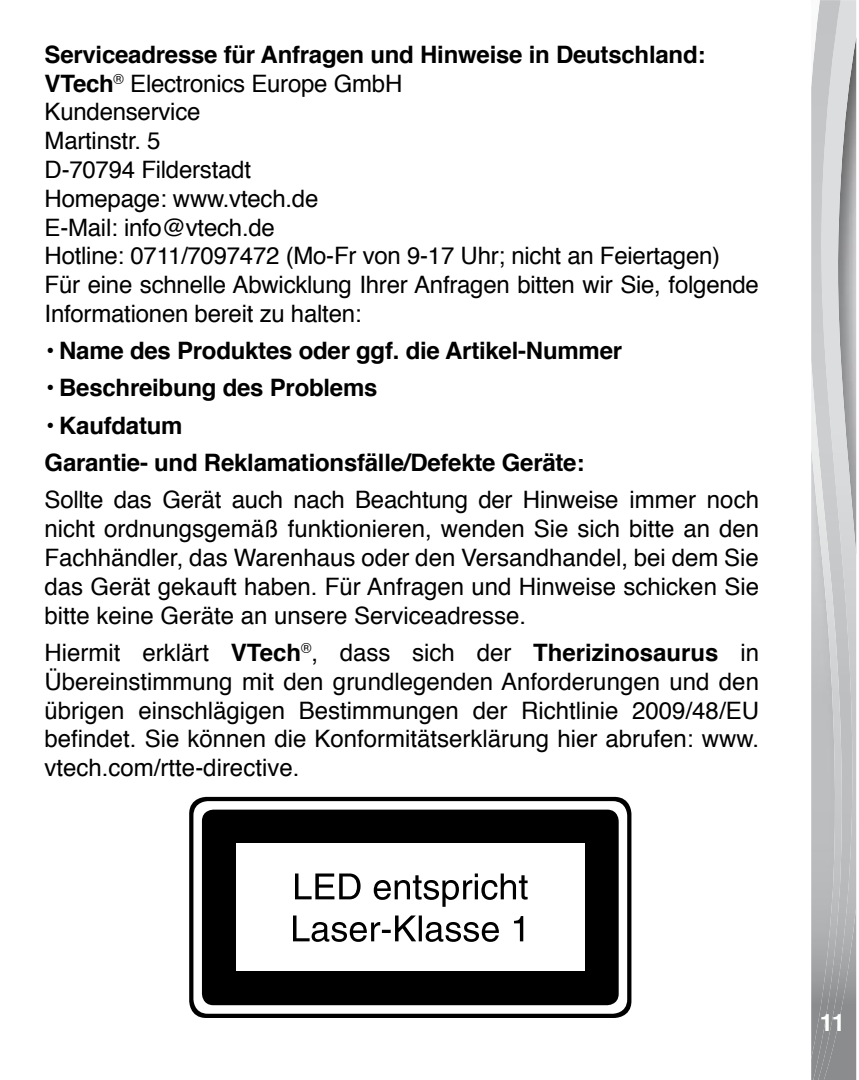
<style>
.page{position:relative;width:859px;height:1080px;background:#fff}
.page>*{position:absolute;margin:0;border:0;box-sizing:border-box;transform-origin:0 0}
.t1{font:24px/28.8px "Helvetica";letter-spacing:-.01em;color:#000;text-align:justify}
.t2{font:700 24px/37.2px "Helvetica";letter-spacing:-.01em;color:#000}
.t3{font:700 24px "Helvetica";color:#fff}
.s1{font-weight:700}
</style>
<div class="page">
<img style="left:854px;top:0;width:2px;height:1080px">
<img style="left:844px;top:0;width:10px;height:1080px">
<img style="left:811px;top:0;width:33px;height:1080px">
<div style="left:189px;top:797px;width:442px;height:221px;background:#000;border-radius:17px"></div>
<div style="left:193px;top:801px;width:434px;height:213px;background:#fff;border-radius:14px"></div>
<div style="left:202px;top:810px;width:417px;height:195px;background:#000;border-radius:11px"></div>
<div style="left:236px;top:844px;width:349px;height:127px;background:#fff"></div>
<svg style="left:295px;top:874px;width:233px;height:33px"></svg>
<svg style="left:293px;top:916px;width:230px;height:26px"></svg>
<p class="t1" style="left:45px;top:41px;width:716px;text-align:left"><span class="s1">Serviceadresse für Anfragen und Hinweise in Deutschland:<br>VTech</span><sup>®</sup> Electronics Europe GmbH<br>Kundenservice<br>Martinstr. 5<br>D-70794 Filderstadt<br>Homepage: www.vtech.de<br>E-Mail: info@vtech.de<br>Hotline: 0711/7097472 (Mo-Fr von 9-17 Uhr; nicht an Feiertagen)<br>Für eine schnelle Abwicklung Ihrer Anfragen bitten wir Sie, folgende Informationen bereit zu halten:</p>
<p class="t2" style="left:45px;top:334px;width:579px">• Name des Produktes oder ggf. die Artikel-Nummer</p>
<p class="t2" style="left:45px;top:371px;width:334px">• Beschreibung des Problems</p>
<p class="t2" style="left:45px;top:408px;width:541px">• Kaufdatum<br>Garantie- und Reklamationsfälle/Defekte Geräte:</p>
<p class="t1" style="left:45px;top:487px;width:716px">Sollte das Gerät auch nach Beachtung der Hinweise immer noch nicht ordnungsgemäß funktionieren, wenden Sie sich bitte an den Fachhändler, das Warenhaus oder den Versandhandel, bei dem Sie das Gerät gekauft haben. Für Anfragen und Hinweise schicken Sie bitte keine Geräte an unsere Serviceadresse.</p>
<p class="t1" style="left:45px;top:640px;width:716px">Hiermit erklärt <span class="s1">VTech</span><sup>®</sup>, dass sich der <span class="s1">Therizinosaurus</span> in Übereinstimmung mit den grundlegenden Anforderungen und den übrigen einschlägigen Bestimmungen der Richtlinie 2009/48/EU befindet. Sie können die Konformitätserklärung hier abrufen: www. vtech.com/rtte-directive.</p>
<p class="t3" style="left:820px;top:1006px;width:27px">11</p>
</div>
